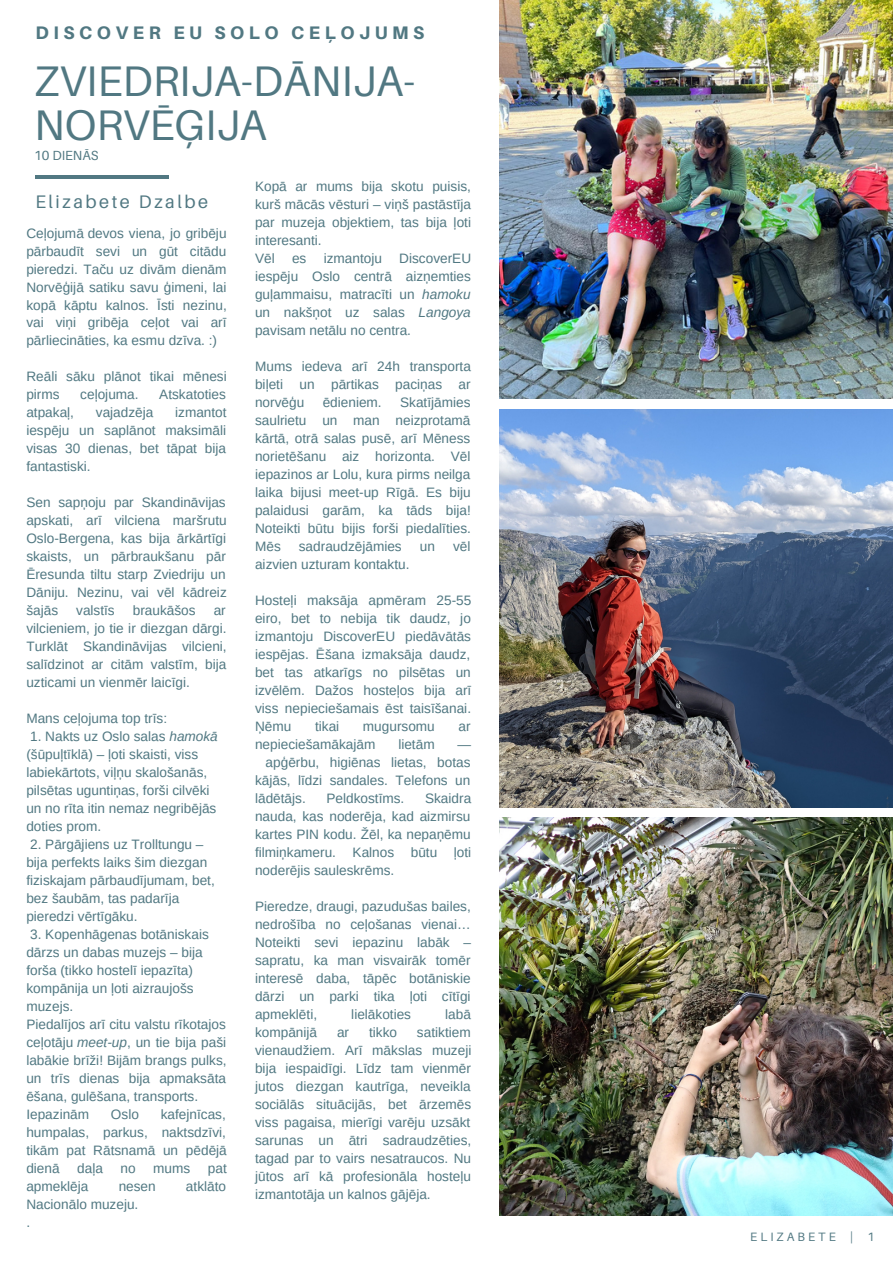
<style>
.page{position:relative;width:893px;height:1264px;background:#fff}
.page>*{position:absolute;margin:0;border:0;box-sizing:border-box;transform-origin:0 0}
.t1{font:42.75px/44.1px "Aileron";color:#517882}
.t2{font:800 18.15px "Aileron";letter-spacing:.25em;color:#517882}
.t3{font:18.15px "Aileron";letter-spacing:.14em;color:#517882}
.t4{font:13.65px/18px "Arimo";color:#517882;text-align:justify}
.t5{font:13.2px "Aileron";color:#517882}
.t6{font:12.15px "Aileron";letter-spacing:.25em;color:#517882}
.s1{font-style:italic}
</style>
<div class="page">
<hr style="left:35px;top:175px;width:134px;height:4px;background:#517882">
<img style="left:499px;top:409px;width:393px;height:398px">
<img style="left:499px;top:817px;width:393px;height:398px">
<img style="left:499px;top:0;width:393px;height:398px">
<h2 class="t2" style="left:35px;top:21px;width:390px">DISCOVER EU SOLO CEĻOJUMS</h2>
<h1 class="t1" style="left:34px;top:58px;width:382px">ZVIEDRIJA-DĀNIJA-<br>NORVĒĢIJA</h1>
<p class="t5" style="left:34px;top:147px;width:66px">10 DIENĀS</p>
<h2 class="t3" style="left:35px;top:191px;width:174px">Elizabete Dzalbe</h2>
<p class="t4" style="left:255px;top:177px;width:217px;text-align:left">Kopā ar mums bija skotu puisis, kurš mācās vēsturi – viņš pastāstīja par muzeja objektiem, tas bija ļoti interesanti.<br>Vēl</p>
<p class="t4" style="left:26px;top:224px;width:202px">Ceļojumā devos viena, jo gribēju pārbaudīt sevi un gūt citādu pieredzi. Taču uz divām dienām Norvēģijā satiku savu ģimeni, lai kopā kāptu kalnos. Īsti nezinu, vai viņi gribēja ceļot vai arī pārliecināties, ka esmu dzīva. :)</p>
<p class="t4" style="left:26px;top:368px;width:202px">Reāli sāku plānot tikai mēnesi pirms</p>
<p class="t4" style="left:255px;top:249px;width:217px;text-indent:144px">DiscoverEU iespēju Oslo centrā aizņemties guļammaisu, matracīti un <span class="s1">hamoku </span>un nakšņot uz salas <span class="s1">Langoya </span>pavisam netālu no centra.</p>
<p class="t4" style="left:255px;top:357px;width:217px">Mums iedeva arī 24h transporta biļeti un pārtikas paciņas ar norvēģu</p>
<p class="t4" style="left:292px;top:249px;width:16px">es</p>
<p class="t4" style="left:324px;top:249px;width:60px">izmantoju</p>
<p class="t4" style="left:80px;top:386px;width:60px">ceļojuma.</p>
<p class="t4" style="left:159px;top:386px;width:68px">Atskatoties</p>
<p class="t4" style="left:255px;top:393px;width:217px;text-indent:145px">Skatījāmies saulrietu un man neizprotamā kārtā, otrā salas pusē, arī Mēness norietēšanu aiz horizonta. Vēl iepazinos ar Lolu, kura pirms neilga laika bijusi meet-up Rīgā. Es biju palaidusi garām, ka tāds bija!<br>Noteikti būtu bijis forši piedalīties.<br>Mēs</p>
<p class="t4" style="left:323px;top:393px;width:61px">ēdieniem.</p>
<p class="t4" style="left:26px;top:404px;width:202px;text-indent:149px">izmantot iespēju un saplānot maksimāli visas 30 dienas, bet tāpat bija fantastiski.</p>
<p class="t4" style="left:26px;top:493px;width:202px">Sen sapņoju par Skandināvijas apskati, arī vilciena maršrutu Oslo-Bergena, kas bija ārkārtīgi skaists, un pārbraukšanu pār Ēresunda tiltu starp Zviedriju un Dāniju. Nezinu, vai vēl kādreiz šajās</p>
<p class="t4" style="left:26px;top:404px;width:49px">atpakaļ,</p>
<p class="t4" style="left:96px;top:404px;width:59px">vajadzēja</p>
<p class="t4" style="left:299px;top:537px;width:104px">sadraudzējāmies</p>
<p class="t4" style="left:420px;top:537px;width:17px">un</p>
<p class="t4" style="left:453px;top:537px;width:19px">vēl</p>
<p class="t4" style="left:255px;top:555px;width:156px">aizvien uzturam kontaktu.</p>
<p class="t4" style="left:255px;top:591px;width:218px">Hosteļi maksāja apmēram 25-55 eiro, bet to nebija tik daudz, jo izmantoju DiscoverEU piedāvātās iespējas. Ēšana izmaksāja daudz, bet tas atkarīgs no pilsētas un izvēlēm. Dažos hosteļos bija arī viss nepieciešamais ēst taisīšanai.<br>Ņēmu</p>
<p class="t4" style="left:76px;top:601px;width:40px">valstīs</p>
<p class="t4" style="left:133px;top:601px;width:64px">braukāšos</p>
<p class="t4" style="left:26px;top:601px;width:202px;text-indent:187px">ar vilcieniem, jo tie ir diezgan dārgi.<br>Turklāt Skandināvijas vilcieni, salīdzinot ar citām valstīm, bija uzticami un vienmēr laicīgi.</p>
<p class="t4" style="left:26px;top:709px;width:142px">Mans ceļojuma top trīs:</p>
<p class="t4" style="left:26px;top:727px;width:193px;text-align:left">1. Nakts uz Oslo salas <span class="s1">hamokā </span>(šūpuļtīklā) – ļoti skaisti, viss labiekārtots, viļņu skalošanās, pilsētas uguntiņas, forši cilvēki un no rīta itin nemaz negribējās doties prom.</p>
<p class="t4" style="left:26px;top:835px;width:190px;text-align:left">2. Pārgājiens uz Trolltungu – bija perfekts laiks šim diezgan fiziskajam pārbaudījumam, bet, bez šaubām, tas padarīja pieredzi vērtīgāku.</p>
<p class="t4" style="left:26px;top:925px;width:202px;text-align:left">3. Kopenhāgenas botāniskais dārzs un dabas muzejs – bija forša (tikko hostelī iepazīta) kompānija un ļoti aizraujošs muzejs.<br>Piedalījos arī citu valstu rīkotajos ceļotāju <span class="s1">meet-up</span>, un tie bija paši labākie brīži! Bijām brangs pulks, un trīs dienas bija apmaksāta ēšana, gulēšana, transports.<br>Iepazinām</p>
<p class="t4" style="left:315px;top:717px;width:26px">tikai</p>
<p class="t4" style="left:363px;top:717px;width:73px">mugursomu</p>
<p class="t4" style="left:458px;top:717px;width:14px">ar</p>
<p class="t4" style="left:255px;top:735px;width:122px">nepieciešamākajām</p>
<p class="t4" style="left:398px;top:735px;width:38px">lietām</p>
<p class="t4" style="left:457px;top:735px;width:15px">—</p>
<p class="t4" style="left:265px;top:753px;width:206px">apģērbu, higiēnas lietas, botas</p>
<p class="t4" style="left:255px;top:771px;width:217px">kājās, līdzi sandales. Telefons un</p>
<p class="t4" style="left:255px;top:789px;width:52px">lādētājs.</p>
<p class="t4" style="left:326px;top:789px;width:79px">Peldkostīms.</p>
<p class="t4" style="left:255px;top:789px;width:218px;text-indent:170px">Skaidra nauda, kas noderēja, kad aizmirsu kartes PIN kodu. Žēl, ka nepaņēmu filmiņkameru. Kalnos būtu ļoti noderējis sauleskrēms.</p>
<p class="t4" style="left:255px;top:897px;width:217px">Pieredze, draugi, pazudušas bailes, nedrošība no ceļošanas vienai… Noteikti sevi iepazinu labāk – sapratu, ka man visvairāk tomēr interesē daba, tāpēc botāniskie dārzi un parki tika ļoti cītīgi apmeklēti,</p>
<p class="t4" style="left:351px;top:1005px;width:61px">lielākoties</p>
<p class="t4" style="left:445px;top:1005px;width:27px">labā</p>
<p class="t4" style="left:255px;top:1023px;width:218px;text-indent:162px">satiktiem vienaudžiem. Arī mākslas muzeji bija iespaidīgi. Līdz tam vienmēr jutos diezgan kautrīga, neveikla sociālās situācijās, bet ārzemēs viss pagaisa, mierīgi varēju uzsākt sarunas un ātri sadraudzēties, tagad par to vairs nesatraucos. Nu jūtos arī kā profesionāla hosteļu izmantotāja un kalnos gājēja.</p>
<p class="t4" style="left:255px;top:1023px;width:64px">kompānijā</p>
<p class="t4" style="left:337px;top:1023px;width:14px">ar</p>
<p class="t4" style="left:369px;top:1023px;width:29px">tikko</p>
<p class="t4" style="left:26px;top:1105px;width:202px;text-indent:134px">kafejnīcas, humpalas, parkus, naktsdzīvi, tikām pat Rātsnamā un pēdējā dienā</p>
<p class="t4" style="left:111px;top:1105px;width:29px">Oslo</p>
<p class="t4" style="left:77px;top:1159px;width:27px">daļa</p>
<p class="t4" style="left:121px;top:1159px;width:17px">no</p>
<p class="t4" style="left:153px;top:1159px;width:39px">mums</p>
<p class="t4" style="left:208px;top:1159px;width:20px">pat</p>
<p class="t4" style="left:26px;top:1177px;width:64px">apmeklēja</p>
<p class="t4" style="left:119px;top:1177px;width:39px">nesen</p>
<p class="t4" style="left:186px;top:1177px;width:42px">atklāto</p>
<p class="t4" style="left:26px;top:1195px;width:113px">Nacionālo muzeju. .</p>
<p class="t6" style="left:750px;top:1228px;width:126px">ELIZABETE | 1</p>
</div>
